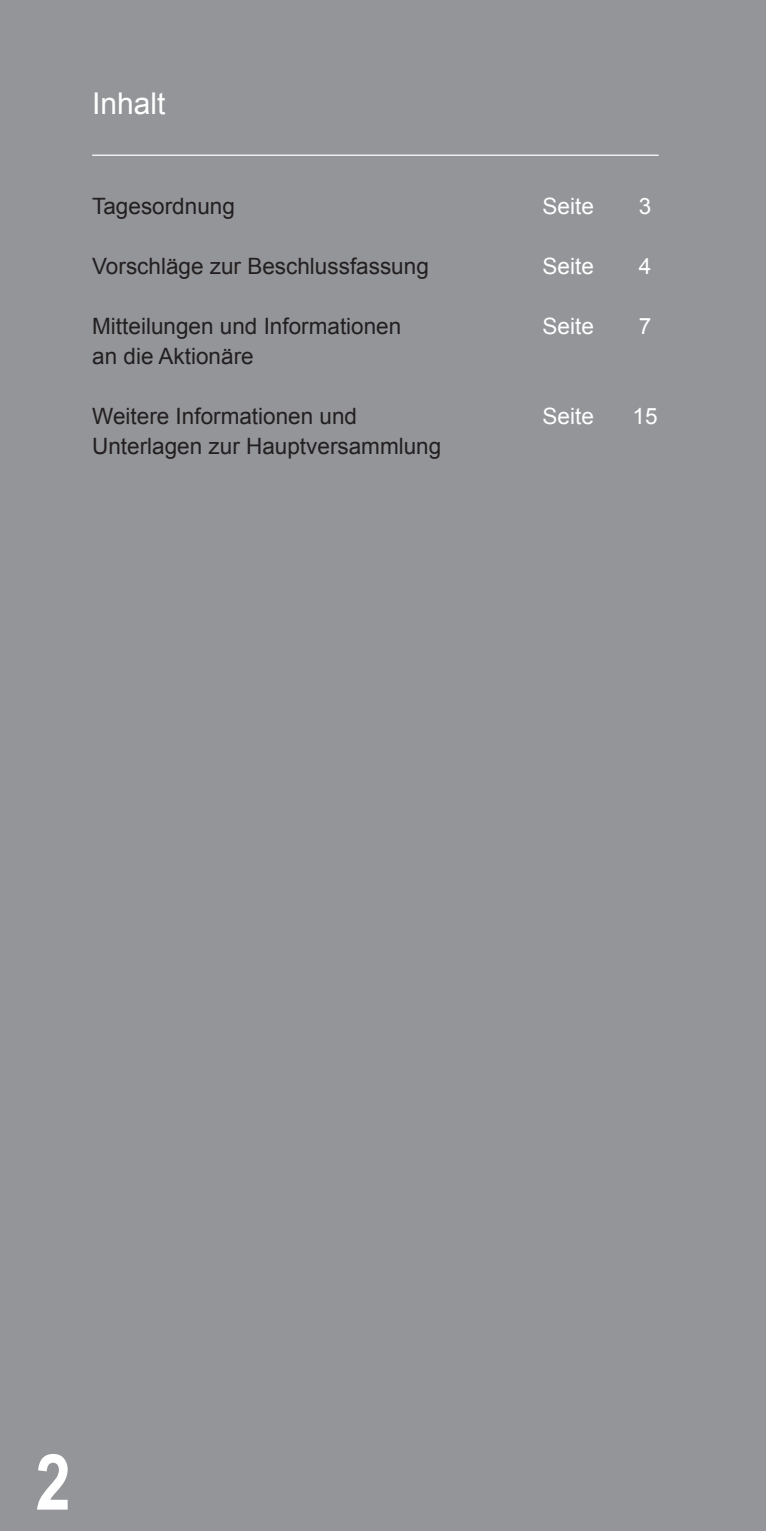
<style>
.page{position:relative;width:766px;height:1531px;background:#fff}
.page>*{position:absolute;margin:0;border:0;box-sizing:border-box;transform-origin:0 0}
.t1{font:700 77.5px "Arial Narrow";color:#fff}
.t2{font:30px "Arial";color:#fff}
.t3{font:22.5px "Arial";color:#231f20}
.t4{font:22.5px "Arial";color:#fff}
</style>
<div class="page">
<div style="left:0;top:0;width:765px;height:1531px;background:#939598"></div>
<hr style="left:92px;top:155px;width:566px;height:1px;background:#fff">
<h2 class="t2" style="left:92px;top:84px;width:75px">Inhalt</h2>
<p class="t3" style="left:92px;top:192px;width:144px">Tagesordnung</p>
<p class="t4" style="left:542px;top:192px;width:53px">Seite</p>
<p class="t4" style="left:638px;top:192px;width:14px">3</p>
<p class="t3" style="left:92px;top:252px;width:338px">Vorschläge zur Beschlussfassung</p>
<p class="t4" style="left:542px;top:252px;width:53px">Seite</p>
<p class="t4" style="left:638px;top:252px;width:14px">4</p>
<p class="t3" style="left:92px;top:312px;width:310px">Mitteilungen und Informationen</p>
<p class="t4" style="left:542px;top:312px;width:53px">Seite</p>
<p class="t4" style="left:638px;top:312px;width:14px">7</p>
<p class="t3" style="left:92px;top:342px;width:163px">an die Aktionäre</p>
<p class="t3" style="left:92px;top:402px;width:266px">Weitere Informationen und</p>
<p class="t4" style="left:542px;top:402px;width:53px">Seite</p>
<p class="t4" style="left:632px;top:402px;width:27px">15</p>
<p class="t3" style="left:92px;top:432px;width:350px">Unterlagen zur Hauptversammlung</p>
<h1 class="t1" style="left:35px;top:1423px;width:37px">2</h1>
</div>
